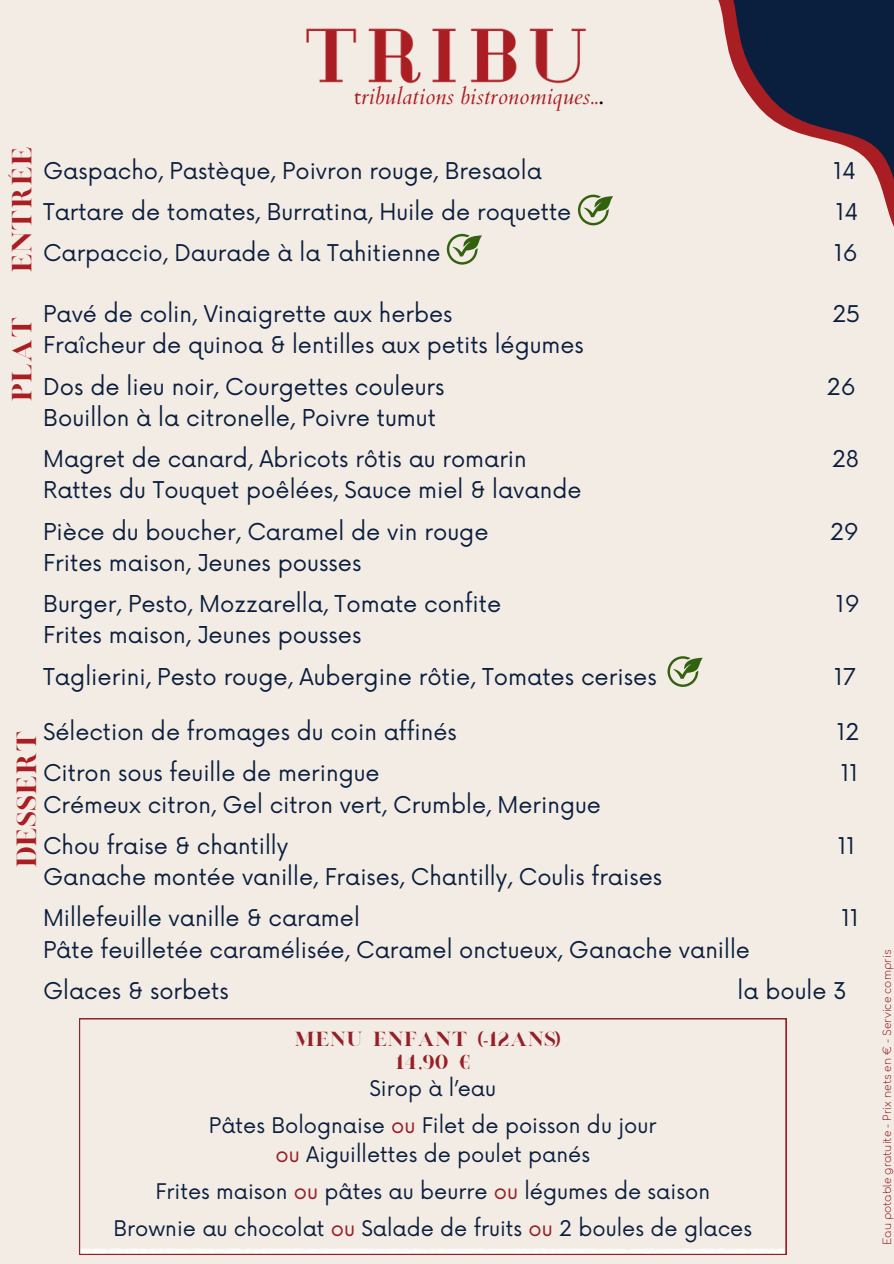
<style>
.page{position:relative;width:894px;height:1264px;background:#fff}
.page>*{position:absolute;margin:0;border:0;box-sizing:border-box;transform-origin:0 0}
.t1{font:22.65px "Now";color:#0a1e3e}
.t2{font:22.5px "Now";color:#0a1e3e}
.t3{font:italic 22.5px "Cardo";color:#aa1e23}
.t4{font:22.5px "London";color:#a91e22}
.t5{font:21px/29px "Now";color:#0a1e3e;text-align:center}
.t6{font:16.5px/23px "London";color:#971f27;text-align:center}
.t7{font:300 10.5px "Comfortaa";color:#971f27}
.s1{font-style:normal}
.s2{font-style:normal;color:#000}
.s3{color:#971f27}
</style>
<div class="page">
<div style="left:0;top:0;width:893px;height:1263px;background:#f3ece4"></div>
<img style="left:306px;top:28px;width:281px;height:56px">
<svg style="left:718px;top:0;width:175px;height:225px"></svg>
<svg style="left:79px;top:1018px;width:706px;height:236px"></svg>
<svg style="left:667px;top:656px;width:35px;height:30px"></svg>
<svg style="left:578px;top:195px;width:34px;height:30px"></svg>
<svg style="left:446px;top:234px;width:35px;height:30px"></svg>
<h1 class="t3" style="left:354px;top:81px;width:251px"><span class="s1">t</span>ribulations bistronomiques..<span class="s2">.</span></h1>
<h1 class="t4" style="left:7px;top:273px;width:129px;rotate:-90deg">ENTRÉE</h1>
<h1 class="t4" style="left:7px;top:402px;width:87px;rotate:-90deg">PLAT</h1>
<p class="t2" style="left:43px;top:158px;width:500px">Gaspacho, Pastèque, Poivron rouge, Bresaola</p>
<p class="t2" style="left:833px;top:158px;width:24px">14</p>
<p class="t2" style="left:43px;top:199px;width:529px">Tartare de tomates, Burratina, Huile de roquette</p>
<p class="t2" style="left:835px;top:199px;width:24px">14</p>
<h1 class="t2" style="left:43px;top:241px;width:399px">Carpaccio, Daurade à la Tahitienne</h1>
<h1 class="t2" style="left:834px;top:241px;width:25px">16</h1>
<h1 class="t2" style="left:43px;top:301px;width:411px">Pavé de colin, Vinaigrette aux herbes</h1>
<h1 class="t2" style="left:832px;top:301px;width:29px">25</h1>
<h1 class="t2" style="left:43px;top:332px;width:542px">Fraîcheur de quinoa &amp; lentilles aux petits légumes</h1>
<h1 class="t1" style="left:43px;top:374px;width:403px">Dos de lieu noir, Courgettes couleurs</h1>
<h1 class="t1" style="left:826px;top:374px;width:30px">26</h1>
<h1 class="t1" style="left:43px;top:405px;width:394px">Bouillon à la citronelle, Poivre tumut</h1>
<h1 class="t2" style="left:43px;top:446px;width:485px">Magret de canard, Abricots rôtis au romarin</h1>
<h1 class="t2" style="left:831px;top:446px;width:28px">28</h1>
<h1 class="t2" style="left:43px;top:477px;width:539px">Rattes du Touquet poêlées, Sauce miel &amp; lavande</h1>
<p class="t1" style="left:43px;top:519px;width:447px">Pièce du boucher, Caramel de vin rouge</p>
<p class="t1" style="left:829px;top:519px;width:30px">29</p>
<p class="t1" style="left:43px;top:550px;width:320px">Frites maison, Jeunes pousses</p>
<p class="t1" style="left:43px;top:591px;width:459px">Burger, Pesto, Mozzarella, Tomate confite</p>
<p class="t1" style="left:835px;top:591px;width:25px">19</p>
<p class="t1" style="left:43px;top:622px;width:320px">Frites maison, Jeunes pousses</p>
<h1 class="t1" style="left:43px;top:664px;width:614px">Taglierini, Pesto rouge, Aubergine rôtie, Tomates cerises</h1>
<h1 class="t1" style="left:834px;top:664px;width:23px">17</h1>
<h1 class="t2" style="left:43px;top:719px;width:415px">Sélection de fromages du coin affinés</h1>
<h1 class="t2" style="left:836px;top:719px;width:24px">12</h1>
<h1 class="t2" style="left:43px;top:760px;width:338px">Citron sous feuille de meringue</h1>
<h1 class="t2" style="left:840px;top:760px;width:19px">11</h1>
<h1 class="t2" style="left:43px;top:792px;width:559px">Crémeux citron, Gel citron vert, Crumble, Meringue</h1>
<h1 class="t2" style="left:43px;top:833px;width:247px">Chou fraise &amp; chantilly</h1>
<h1 class="t2" style="left:837px;top:833px;width:19px">11</h1>
<h1 class="t2" style="left:43px;top:864px;width:620px">Ganache montée vanille, Fraises, Chantilly, Coulis fraises</h1>
<h1 class="t2" style="left:43px;top:905px;width:318px">Millefeuille vanille &amp; caramel</h1>
<h1 class="t2" style="left:841px;top:905px;width:19px">11</h1>
<h1 class="t2" style="left:43px;top:937px;width:708px">Pâte feuilletée caramélisée, Caramel onctueux, Ganache vanille</h1>
<h1 class="t2" style="left:43px;top:978px;width:187px">Glaces &amp; sorbets</h1>
<h1 class="t2" style="left:737px;top:978px;width:111px">la boule 3</h1>
<p class="t4" style="left:11px;top:868px;width:139px;rotate:-90deg">DESSERT</p>
<h1 class="t6" style="left:294px;top:1029px;width:268px">MENU ENFANT (-12ANS)<br>14,90 €</h1>
<h1 class="t5" style="left:369px;top:1075px;width:128px">Sirop à l’eau</h1>
<h1 class="t5" style="left:209px;top:1112px;width:449px">Pâtes Bolognaise <span class="s3">ou</span> Filet de poisson du jour <span class="s3">ou</span> Aiguillettes de poulet panés</h1>
<h1 class="t5" style="left:155px;top:1178px;width:556px">Frites maison <span class="s3">ou</span> pâtes au beurre <span class="s3">ou</span> légumes de saison</h1>
<p class="t5" style="left:113px;top:1215px;width:640px">Brownie au chocolat <span class="s3">ou</span> Salade de fruits <span class="s3">ou</span> 2 boules de glaces</p>
<h1 class="t7" style="left:881px;top:1244px;width:296px;rotate:-90deg">Eau potable gratuite - Prix nets en € - Service compris</h1>
</div>
